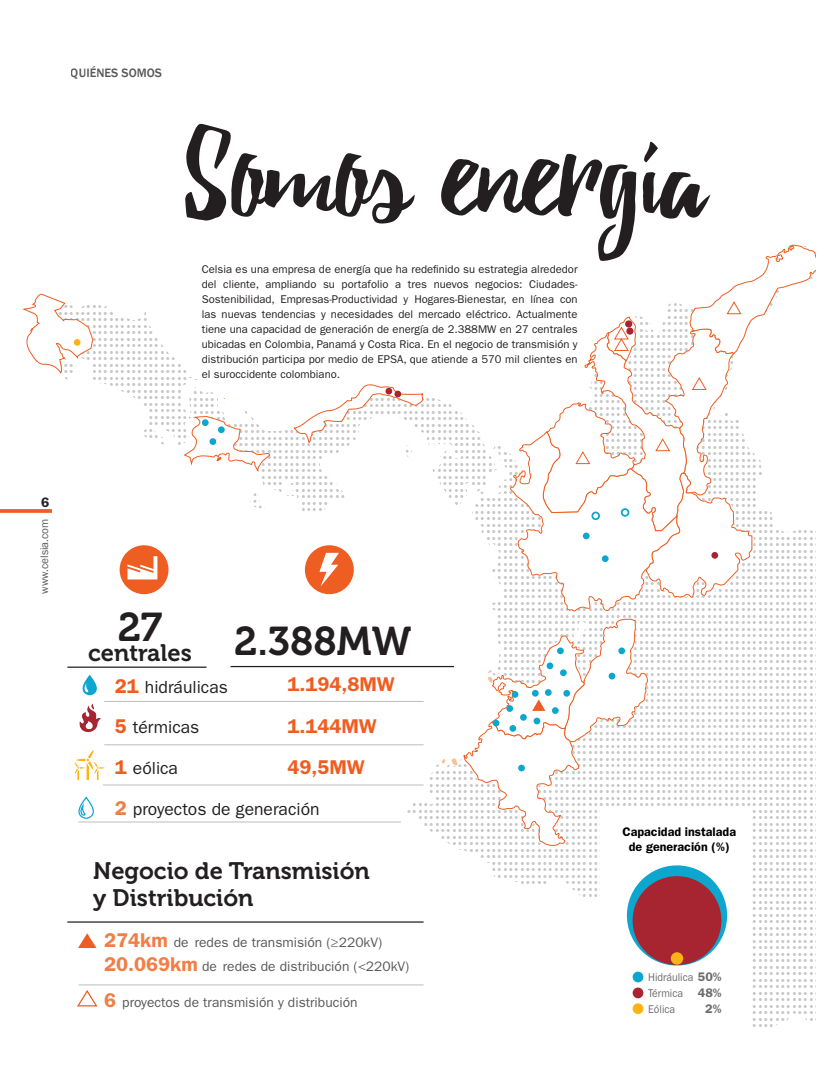
<style>
.page{position:relative;width:833px;height:1081px;background:#fff}
.page>*{position:absolute;margin:0;border:0;box-sizing:border-box;transform-origin:0 0}
.t1{font:136.25px "Debby";color:#231f20}
.t2{font:40px "Museo 700";color:#231f20}
.t3{font:23.75px/26.2px "Museo 700";color:#231f20}
.t4{font:600 20px/40.6px "ITC Franklin Gothic Std";color:#ee5e22}
.t5{font:17.5px "ITC Franklin Gothic Std";color:#231f20}
.t6{font:13.75px/24px "ITC Franklin Gothic Std";color:#57585a}
.t7{font:600 13.75px "ITC Franklin Gothic Std";color:#231f20}
.t8{font:600 12.5px/15px "ITC Franklin Gothic Std";color:#000;text-align:center}
.t9{font:500 12.5px "Franklin Gothic";color:#57585a}
.t10{font:600 12.5px "ITC Franklin Gothic Std";color:#6c6d70}
.t11{font:11.25px/15px "ITC Franklin Gothic Std";color:#231f20;text-align:justify}
.t12{font:11.25px/15.1px "ITC Franklin Gothic Std";color:#6c6d70;scale:.93 1}
.t13{font:11.25px "Franklin Gothic";color:#57585a}
.s1{font-weight:600;font-size:20px;color:#ee5e22}
.s2{font-weight:600;font-size:20px;color:#f17e45}
.s3{font-weight:600;font-size:12.5px}
</style>
<div class="page">
<svg style="left:0;top:509px;width:52px;height:4px"></svg>
<svg style="left:406px;top:446px;width:407px;height:581px"></svg>
<svg style="left:250px;top:398px;width:250px;height:118px"></svg>
<svg style="left:293px;top:384px;width:131px;height:73px"></svg>
<div style="left:385px;top:388px;width:7px;height:6px;background:#a72531;border-radius:50%"></div>
<div style="left:394px;top:391px;width:7px;height:6px;background:#a72531;border-radius:50%"></div>
<svg style="left:22px;top:293px;width:249px;height:179px"></svg>
<div style="left:218px;top:426px;width:7px;height:7px;background:#0ca6cf;border-radius:50%"></div>
<div style="left:209px;top:438px;width:7px;height:7px;background:#0ca6cf;border-radius:50%"></div>
<div style="left:202px;top:419px;width:7px;height:7px;background:#0ca6cf;border-radius:50%"></div>
<div style="left:74px;top:339px;width:7px;height:7px;background:#fbb416;border-radius:50%"></div>
<svg style="left:463px;top:618px;width:185px;height:239px"></svg>
<svg style="left:509px;top:244px;width:306px;height:368px"></svg>
<hr style="left:67px;top:666px;width:139px;height:2px;background:#231f20">
<hr style="left:67px;top:921px;width:356px;height:1px;background:#231f20">
<hr style="left:230px;top:666px;width:224px;height:1px;background:#231f20">
<svg style="left:82px;top:674px;width:15px;height:22px"></svg>
<svg style="left:80px;top:703px;width:21px;height:29px"></svg>
<svg style="left:75px;top:750px;width:30px;height:69px"></svg>
<hr style="left:104px;top:701px;width:319px;height:1px;background:#bcbdc0">
<hr style="left:104px;top:744px;width:319px;height:1px;background:#bcbdc0">
<hr style="left:79px;top:821px;width:322px;height:1px;background:#bcbdc0">
<hr style="left:79px;top:984px;width:344px;height:1px;background:#bcbdc0">
<hr style="left:103px;top:784px;width:320px;height:1px;background:#bcbdc0">
<div style="left:305px;top:545px;width:49px;height:49px;background:#ee5e22;border-radius:50%"></div>
<svg style="left:319px;top:553px;width:20px;height:33px"></svg>
<div style="left:120px;top:545px;width:48px;height:49px;background:#ee5e22;border-radius:50%"></div>
<svg style="left:127px;top:556px;width:30px;height:23px"></svg>
<svg style="left:78px;top:933px;width:18px;height:15px"></svg>
<svg style="left:77px;top:990px;width:21px;height:17px"></svg>
<div style="left:600px;top:809px;width:150px;height:266px;background:#fff"></div>
<div style="left:632px;top:971px;width:11px;height:11px;background:#0ca6cf;border-radius:50%"></div>
<div style="left:632px;top:987px;width:11px;height:11px;background:#a72531;border-radius:50%"></div>
<div style="left:632px;top:1003px;width:11px;height:11px;background:#fbb416;border-radius:50%"></div>
<div style="left:627px;top:865px;width:100px;height:100px;background:#0ca6cf;border-radius:50%"></div>
<div style="left:632px;top:876px;width:89px;height:89px;background:#a72531;border-radius:50%"></div>
<div style="left:671px;top:952px;width:12px;height:12px;background:#fbb416;border-radius:50%"></div>
<p class="t9" style="left:71px;top:65px;width:93px">QUIÉNES SOMOS</p>
<h1 class="t1" style="left:185px;top:90px;width:523px">Somos energía</h1>
<p class="t11" style="left:202px;top:261px;width:377px">Celsia es una empresa de energía que ha redefinido su estrategia alrededor del cliente, ampliando su portafolio a tres nuevos negocios: Ciudades-Sostenibilidad, Empresas-Productividad y Hogares-Bienestar, en línea con las nuevas tendencias y necesidades del mercado eléctrico. Actualmente tiene una capacidad de generación de energía de 2.388MW en 27 centrales ubicadas en Colombia, Panamá y Costa Rica. En el negocio de transmisión y distribución participa por medio de EPSA, que atiende a 570 mil clientes en el suroccidente colombiano.</p>
<p class="t7" style="left:41px;top:494px;width:10px">6</p>
<p class="t13" style="left:37px;top:594px;width:77px;rotate:-90deg">www.celsia.com</p>
<h2 class="t2" style="left:118px;top:605px;width:46px">27</h2>
<h3 class="t3" style="left:88px;top:640px;width:325px">centrales <sup>2.388MW</sup></h3>
<h3 class="t5" style="left:115px;top:677px;width:114px"><span class="s1">21</span> hidráulicas</h3>
<h3 class="t4" style="left:287px;top:664px;width:109px">1.194,8MW</h3>
<h3 class="t5" style="left:115px;top:717px;width:86px"><span class="s1">5</span> térmicas</h3>
<h3 class="t5" style="left:115px;top:757px;width:65px"><span class="s1">1</span> eólica</h3>
<h3 class="t4" style="left:287px;top:706px;width:91px">1.144MW<br>49,5MW</h3>
<h3 class="t5" style="left:115px;top:798px;width:206px"><span class="s2">2</span> proyectos de generación</h3>
<h3 class="t3" style="left:93px;top:858px;width:278px">Negocio de Transmisión y Distribución</h3>
<p class="t6" style="left:104px;top:930px;width:307px"><span class="s2">274km</span> de redes de transmisión (≥220kV)<br><span class="s2">20.069km</span> de redes de distribución (&lt;220kV)</p>
<p class="t6" style="left:104px;top:990px;width:255px"><span class="s2">6</span> proyectos de transmisión y distribución</p>
<p class="t8" style="left:622px;top:824px;width:115px">Capacidad instalada de generación (%)</p>
<p class="t10" style="left:698px;top:969px;width:25px">50%</p>
<p class="t12" style="left:648px;top:970px;width:81px">Hidráulica<br>Térmica <span class="s3">48%</span></p>
<p class="t12" style="left:648px;top:1002px;width:31px">Eólica</p>
<p class="t10" style="left:705px;top:1001px;width:18px">2%</p>
</div>
